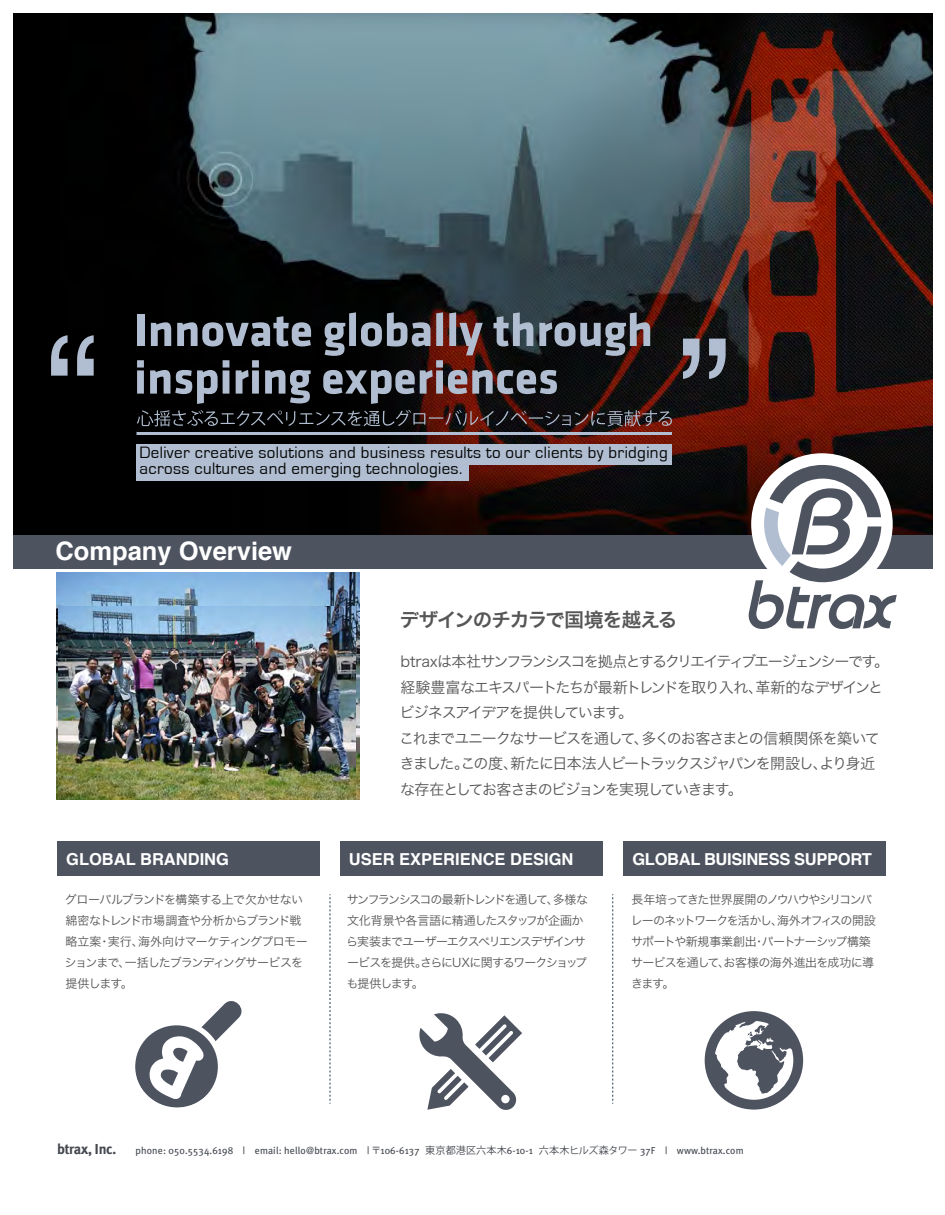
<style>
.page{position:relative;width:945px;height:1215px;background:#fff}
.page>*{position:absolute;margin:0;border:0;box-sizing:border-box;transform-origin:0 0}
.t1{font:700 25.5px "Helvetica";color:#fff}
.t2{font:19.5px "Hira Kaku Pro W6";letter-spacing:-.05em;color:#575656}
.t3{font:16.95px/16px "Eurostile";letter-spacing:.02em;color:#040503}
.t4{font:700 16.5px "Helvetica";color:#fff}
.t5{font:700 16.5px "Helvetica";letter-spacing:-.02em;color:#fff}
.t6{font:15px/25.5px "Hira Kaku Pro W3";letter-spacing:-.09em;color:#575656}
.t7{font:700 14.4px "Meta Plus";letter-spacing:-.02em;color:#44484f}
.t8{font:12px/21px "Hira Kaku Pro W3";letter-spacing:-.075em;color:#575656}
.t9{font:10.05px "Meta Plus";letter-spacing:.01em;color:#44484f}
.s1{font-family:"Koz Go Pro"}
</style>
<div class="page">
<div style="left:14px;top:534px;width:919px;height:34px;background:#4e5360"></div>
<div style="left:57px;top:841px;width:262px;height:34px;background:#4e5360"></div>
<div style="left:340px;top:841px;width:263px;height:34px;background:#4e5360"></div>
<div style="left:623px;top:841px;width:263px;height:34px;background:#4e5360"></div>
<svg style="left:330px;top:894px;width:1px;height:210px"></svg>
<svg style="left:612px;top:894px;width:1px;height:210px"></svg>
<svg style="left:136px;top:1001px;width:106px;height:106px"></svg>
<div style="left:130px;top:1020px;width:93px;height:93px;border:5px solid #fff;border-radius:50%"></div>
<svg style="left:705px;top:1011px;width:98px;height:99px"></svg>
<svg style="left:419px;top:1013px;width:103px;height:97px"></svg>
<img style="left:57px;top:573px;width:302px;height:226px">
<img style="left:58px;top:606px;width:297px;height:193px">
<img style="left:14px;top:14px;width:919px;height:520px">
<div style="left:751px;top:453px;width:142px;height:142px;background:#fff;border-radius:50%"></div>
<svg style="left:749px;top:465px;width:148px;height:164px"></svg>
<hr style="left:136px;top:432px;width:536px;height:3px;background:#b1bed1">
<svg style="left:137px;top:410px;width:535px;height:16px;background:#30282a"></svg>
<div style="left:137px;top:314px;width:7px;height:32px;background:#b1bed1"></div>
<svg style="left:151px;top:322px;width:20px;height:24px"></svg>
<svg style="left:177px;top:316px;width:134px;height:30px;background:#555c65"></svg>
<svg style="left:137px;top:360px;width:7px;height:34px"></svg>
<svg style="left:150px;top:360px;width:79px;height:44px;background:#41454c"></svg>
<svg style="left:236px;top:360px;width:23px;height:34px"></svg>
<svg style="left:265px;top:370px;width:46px;height:33px;background:#606771"></svg>
<svg style="left:323px;top:312px;width:327px;height:92px;background:#453f44"></svg>
<svg style="left:51px;top:335px;width:43px;height:41px;background:#5e656f"></svg>
<svg style="left:683px;top:339px;width:43px;height:40px;background:#6a6e79"></svg>
<div style="left:136px;top:444px;width:536px;height:21px;background:#b1bed1"></div>
<div style="left:136px;top:460px;width:334px;height:22px;background:#b1bed1"></div>
<h3 class="t3" style="left:139px;top:445px;width:530px">Deliver creative solutions and business results to our clients by bridging across cultures and emerging technologies.</h3>
<h1 class="t1" style="left:55px;top:530px;width:238px">Company Overview</h1>
<h2 class="t2" style="left:400px;top:602px;width:279px">デザインのチカラで国境を越える</h2>
<p class="t6" style="left:399px;top:648px;width:491px">btraxは本社サンフランシスコを拠点とするクリエイティブエージェンシーです。経験豊富なエキスパートたちが最新トレンドを取り入れ、革新的なデザインとビジネスアイデアを提供しています。<br>これまでユニークなサービスを通して、多くのお客さまとの信頼関係を築いてきました。この度、新たに日本法人ビートラックスジャパンを開設し、より身近な存在としてお客さまのビジョンを実現していきます。</p>
<h3 class="t4" style="left:66px;top:846px;width:164px">GLOBAL BRANDING</h3>
<h3 class="t4" style="left:349px;top:846px;width:226px">USER EXPERIENCE DESIGN</h3>
<h3 class="t5" style="left:632px;top:846px;width:241px">GLOBAL BUISINESS SUPPORT</h3>
<p class="t8" style="left:65px;top:888px;width:245px">グローバルブランドを構築する上で欠かせない綿密なトレンド市場調査や分析からブランド戦略立案・実行、海外向けマーケティングプロモーションまで、一括したブランディングサービスを提供します。</p>
<p class="t8" style="left:631px;top:888px;width:247px">長年培ってきた世界展開のノウハウやシリコンバレーのネットワークを活かし、海外オフィスの開設サポートや新規事業創出・パートナーシップ構築サービスを通して、お客様の海外進出を成功に導きます。</p>
<p class="t8" style="left:346px;top:888px;width:243px">サンフランシスコの最新トレンドを通して、多様な文化背景や各言語に精通したスタッフが企画から実装までユーザーエクスペリエンスデザインサービスを提供。さらにUXに関するワークショップも提供します。</p>
<p class="t7" style="left:57px;top:1141px;width:61px">btrax, Inc.</p>
<p class="t9" style="left:136px;top:1145px;width:610px">phone: 050.5534.6198 | email: hello@btrax.com | <span class="s1">〒</span>106-6137 <span class="s1">東京都港区六本木</span>6-10-1 <span class="s1">六本木ヒルズ森タワー</span> 37F | www.btrax.com</p>
</div>
